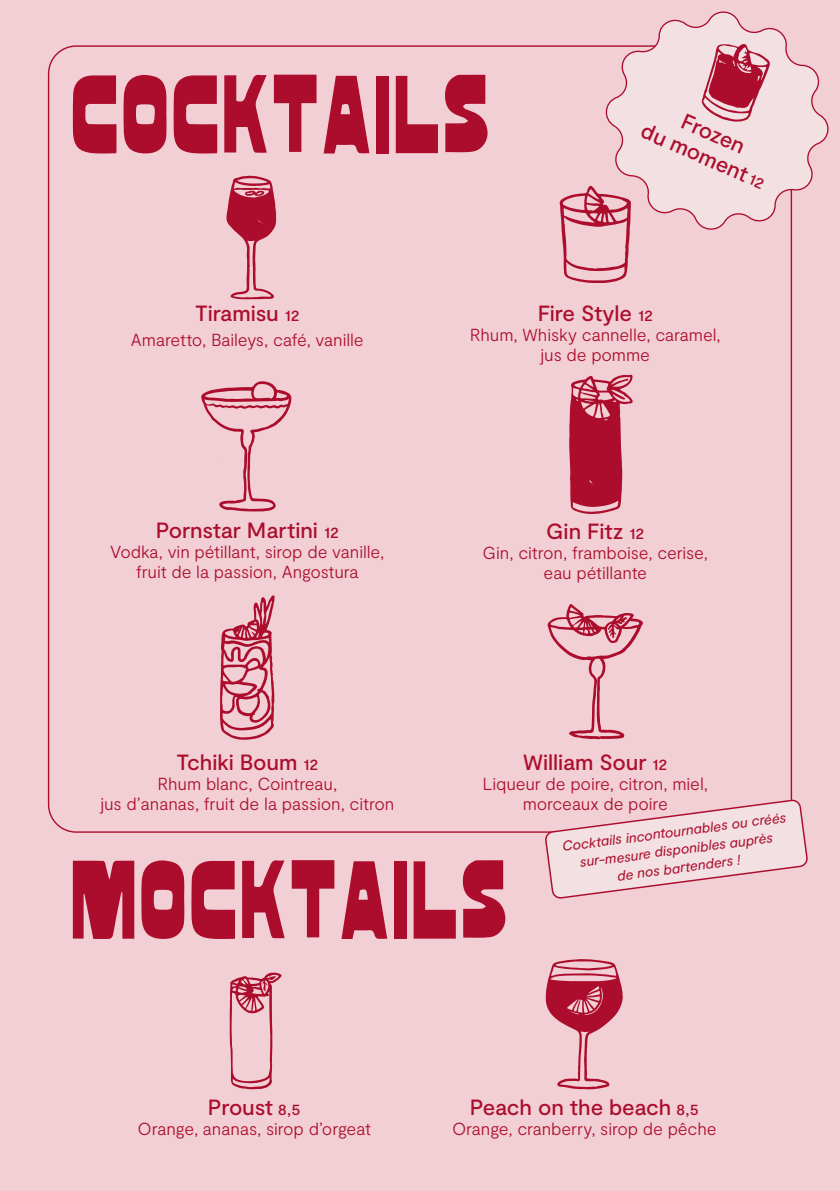
<style>
.page{position:relative;width:840px;height:1191px;background:#fff}
.page>*{position:absolute;margin:0;border:0;box-sizing:border-box;transform-origin:0 0}
.t1{font:700 122px "Fungus";letter-spacing:-.02em;color:#ac0d2c}
.t2{font:500 22px/24.8px "Moderat";letter-spacing:-.005em;color:#ac0d2c;text-align:center}
.t3{font:300 17.4px/20px "Moderat";letter-spacing:-.005em;color:#ac0d2c;text-align:center}
.t4{font:italic 14px/18.2px "Moderat";color:#ac0d2c;text-align:center}
.s1{font-size:16px}
</style>
<div class="page">
<div style="left:0;top:0;width:839px;height:1191px;background:#f2ced5"></div>
<svg style="left:600px;top:11px;width:229px;height:311px"></svg>
<svg style="left:569px;top:374px;width:64px;height:140px"></svg>
<svg style="left:226px;top:175px;width:50px;height:124px"></svg>
<svg style="left:559px;top:185px;width:71px;height:98px"></svg>
<svg style="left:201px;top:381px;width:90px;height:130px"></svg>
<svg style="left:220px;top:595px;width:55px;height:145px"></svg>
<svg style="left:547px;top:604px;width:96px;height:136px"></svg>
<svg style="left:545px;top:959px;width:77px;height:130px"></svg>
<svg style="left:229px;top:972px;width:52px;height:117px"></svg>
<svg style="left:701px;top:43px;width:69px;height:79px"></svg>
<svg style="left:545px;top:800px;width:262px;height:98px"></svg>
<h1 class="t1" style="left:68px;top:40px;width:425px">COCKTAILS</h1>
<p class="t2" style="left:656px;top:96px;width:135px;rotate:23deg">Frozen<br>du moment <span class="s1">12</span></p>
<p class="t2" style="left:195px;top:302px;width:106px">Tiramisu <span class="s1">12</span></p>
<p class="t3" style="left:131px;top:330px;width:234px">Amaretto, Baileys, café, vanille</p>
<p class="t2" style="left:156px;top:519px;width:184px">Pornstar Martini <span class="s1">12</span></p>
<p class="t3" style="left:110px;top:542px;width:275px">Vodka, vin pétillant, sirop de vanille, fruit de la passion, Angostura</p>
<p class="t2" style="left:537px;top:301px;width:117px">Fire Style <span class="s1">12</span></p>
<p class="t3" style="left:469px;top:325px;width:252px">Rhum, Whisky cannelle, caramel, jus de pomme</p>
<p class="t2" style="left:546px;top:520px;width:99px">Gin Fitz <span class="s1">12</span></p>
<p class="t3" style="left:482px;top:543px;width:227px">Gin, citron, framboise, cerise, eau pétillante</p>
<p class="t2" style="left:176px;top:750px;width:143px">Tchiki Boum <span class="s1">12</span></p>
<p class="t3" style="left:100px;top:774px;width:295px">Rhum blanc, Cointreau,<br>jus d’ananas, fruit de la passion, citron</p>
<p class="t2" style="left:523px;top:750px;width:145px">William Sour <span class="s1">12</span></p>
<p class="t3" style="left:482px;top:774px;width:227px">Liqueur de poire, citron, miel, morceaux de poire</p>
<p class="t4" style="left:560px;top:839px;width:227px;rotate:-8deg">Cocktails incontournables ou créés sur-mesure disponibles auprès<br>de nos bartenders !</p>
<h1 class="t1" style="left:68px;top:825px;width:443px">MOCKTAILS</h1>
<p class="t2" style="left:208px;top:1095px;width:94px">Proust <span class="s1">8,5</span></p>
<p class="t3" style="left:137px;top:1119px;width:235px">Orange, ananas, sirop d’orgeat</p>
<p class="t2" style="left:469px;top:1095px;width:230px">Peach on the beach <span class="s1">8,5</span></p>
<p class="t3" style="left:452px;top:1119px;width:266px">Orange, cranberry, sirop de pêche</p>
</div>
